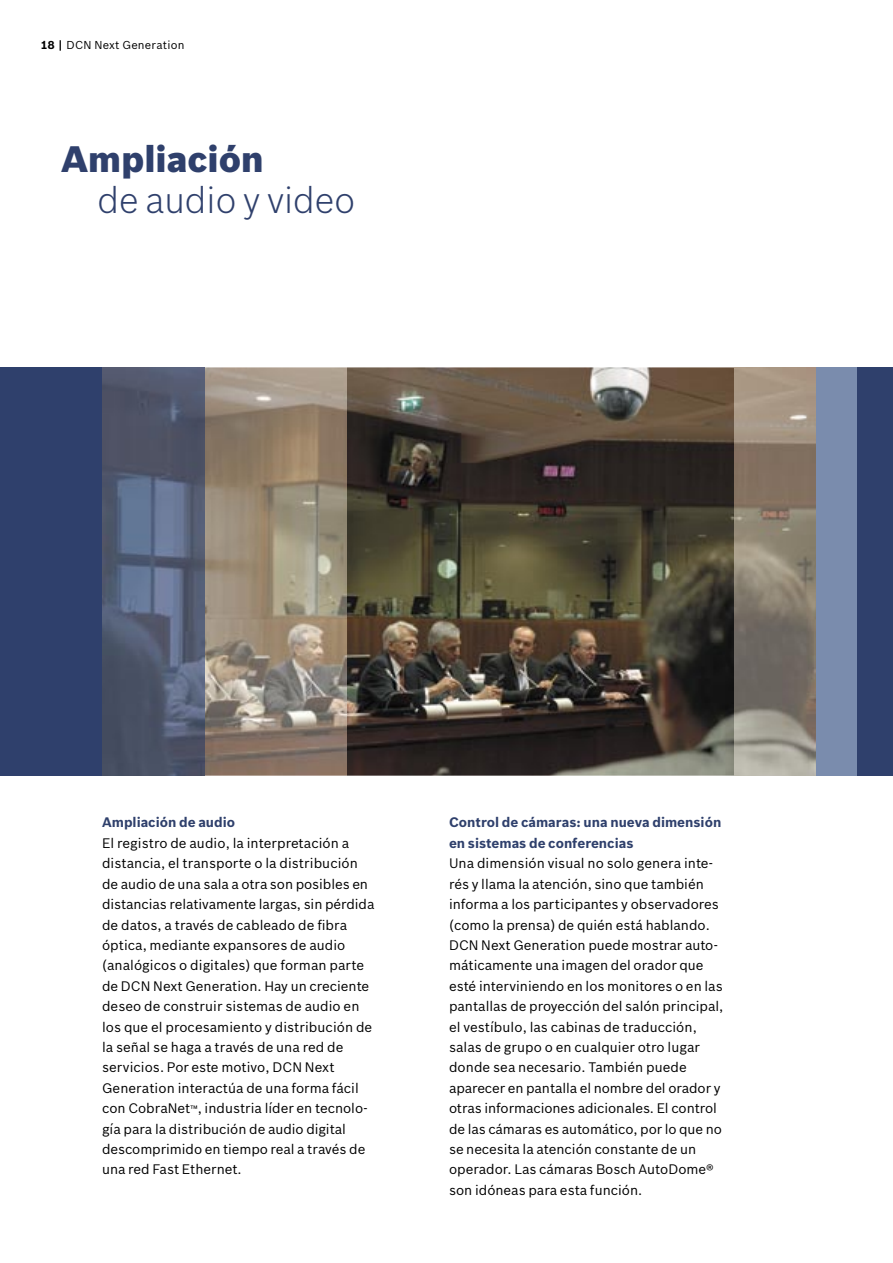
<style>
.page{position:relative;width:893px;height:1263px;background:#fff}
.page>*{position:absolute;margin:0;border:0;box-sizing:border-box;transform-origin:0 0}
.t1{font:300 36px "Bosch Sans";color:#2f406c}
.t2{font:900 36px "Bosch Sans";color:#2f406c}
.t3{font:13.5px/20.4px "Bosch Sans";color:#000}
.t4{font:700 13.5px/20.4px "Bosch Sans";color:#2f406c}
.t5{font:11.25px "Bosch Sans";letter-spacing:.02em;color:#000}
.s1{font-weight:700}
.s2{font-size:10.5px}
</style>
<div class="page">
<img style="left:347px;top:367px;width:388px;height:409px">
<img style="left:204px;top:367px;width:143px;height:409px">
<div style="left:0;top:367px;width:102px;height:409px;background:#2f406c"></div>
<div style="left:857px;top:367px;width:36px;height:409px;background:#2f406c"></div>
<img style="left:735px;top:367px;width:81px;height:409px">
<img style="left:102px;top:367px;width:102px;height:409px">
<div style="left:816px;top:367px;width:41px;height:409px;background:#7a8cad"></div>
<p class="t5" style="left:41px;top:38px;width:145px"><span class="s1">18 |</span> DCN Next Generation</p>
<h1 class="t2" style="left:61px;top:137px;width:204px">Ampliación</h1>
<h1 class="t1" style="left:98px;top:178px;width:259px">de audio y video</h1>
<p class="t4" style="left:102px;top:812px;width:135px">Ampliación de audio</p>
<p class="t3" style="left:102px;top:832px;width:274px">El registro de audio, la interpretación a distancia, el transporte o la distribución de audio de una sala a otra son posibles en distancias relativamente largas, sin pérdida de datos, a través de cableado de fibra óptica, mediante expansores de audio (analógicos o digitales) que forman parte de DCN Next Generation. Hay un creciente deseo de construir sistemas de audio en los que el procesamiento y distribución de la señal se haga a través de una red de servicios. Por este motivo, DCN Next Generation interactúa de una forma fácil con CobraNet<span class="s2">™</span>, industria líder en tecnolo&shy;gía para la distribución de audio digital descomprimido en tiempo real a través de una red Fast Ethernet.</p>
<p class="t4" style="left:449px;top:812px;width:274px">Control de cámaras: una nueva dimensión en sistemas de conferencias</p>
<p class="t3" style="left:449px;top:853px;width:276px">Una dimensión visual no solo genera inte&shy;rés y llama la atención, sino que también informa a los participantes y observadores (como la prensa) de quién está hablando.<br>DCN Next Generation puede mostrar auto&shy;máticamente una imagen del orador que esté interviniendo en los monitores o en las pantallas de proyección del salón principal, el vestíbulo, las cabinas de traducción, salas de grupo o en cualquier otro lugar donde sea necesario. También puede aparecer en pantalla el nombre del orador y otras informaciones adicionales. El control de las cámaras es automático, por lo que no se necesita la atención constante de un operador. Las cámaras Bosch AutoDome® son idóneas para esta función.</p>
</div>
